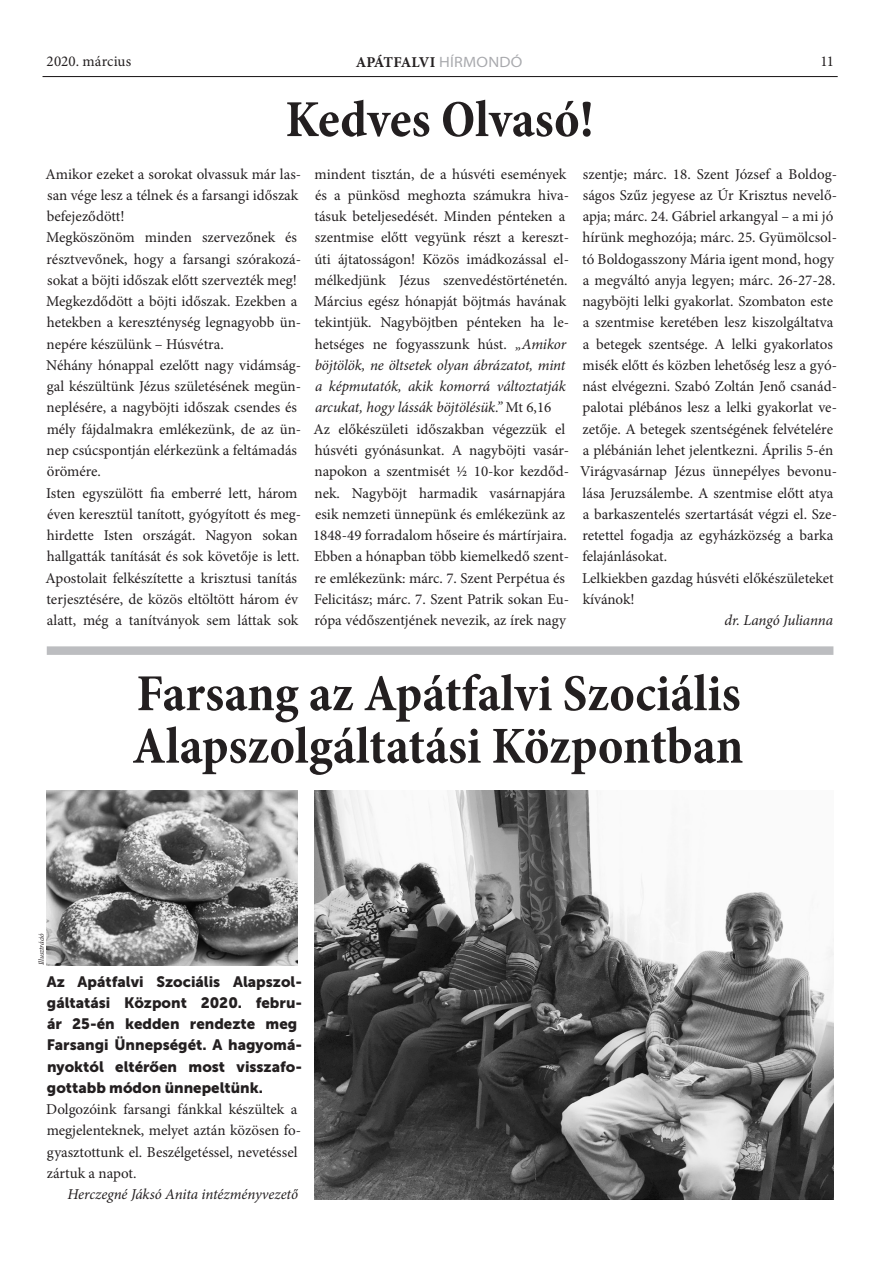
<style>
.page{position:relative;width:893px;height:1263px;background:#fff}
.page>*{position:absolute;margin:0;border:0;box-sizing:border-box;transform-origin:0 0}
.cím___vonal{font:700 condensed 52.5px/52.5px "Minion Pro";color:#231f20}
.cím{font:700 condensed 52.5px "Minion Pro";color:#231f20}
.t1{font:15px/21.3px "Minion Pro";color:#231f20}
.bevezető{font:15px/21.3px "Museo Sans 900";color:#231f20}
.aláírás{font:italic 15px "Minion Pro";letter-spacing:-.01em;color:#231f20}
.t2{font:700 15px "Minion Pro";letter-spacing:-.025em;color:#231f20}
.t3{font:italic 7.5px "Minion Pro";letter-spacing:-.01em;color:#231f20}
.s1{font-family:"Myriad Pro";font-weight:400;font-stretch:semi-expanded;color:#a8a9ad}
.s2{font-style:italic}
</style>
<div class="page">
<hr style="left:43px;top:76px;width:795px;height:1px;background:#231f20">
<div style="left:47px;top:646px;width:786px;height:9px;background:#bcbdc0"></div>
<img style="left:315px;top:791px;width:518px;height:408px">
<img style="left:47px;top:791px;width:251px;height:174px">
<p class="t1" style="left:47px;top:51px;width:86px">2020. március</p>
<p class="t2" style="left:356px;top:51px;width:168px">APÁTFALVI <span class="s1">HÍRMONDÓ</span></p>
<p class="t1" style="left:820px;top:51px;width:15px">11</p>
<p class="cím" style="left:285px;top:83px;width:310px">Kedves Olvasó!</p>
<p class="t1" style="left:46px;top:163px;width:257px">Amikor ezeket a sorokat olvassuk már las&shy;san vége lesz a télnek és a farsangi időszak befejeződött!</p>
<p class="t1" style="left:46px;top:227px;width:256px">Megköszönöm minden szervezőnek és résztvevőnek, hogy a farsangi szórakozá&shy;sokat a böjti időszak előtt szervezték meg!</p>
<p class="t1" style="left:46px;top:291px;width:256px">Megkezdődött a böjti időszak. Ezekben a hetekben a kereszténység legnagyobb ün&shy;nepére készülünk – Húsvétra.</p>
<p class="t1" style="left:46px;top:355px;width:256px">Néhány hónappal ezelőtt nagy vidámság&shy;gal készültünk Jézus születésének megün&shy;neplésére, a nagyböjti időszak csendes és mély fájdalmakra emlékezünk, de az ün&shy;nep csúcspontján elérkezünk a feltámadás örömére.</p>
<p class="t1" style="left:46px;top:482px;width:257px">Isten egyszülött fia emberré lett, három éven keresztül tanított, gyógyított és meg&shy;hirdette Isten országát. Nagyon sokan hallgatták tanítását és sok követője is lett.<br>Apostolait felkészítette a krisztusi tanítás terjesztésére, de közös eltöltött három év alatt, még a tanítványok sem láttak sok</p>
<p class="t1" style="left:314px;top:163px;width:256px">mindent tisztán, de a húsvéti események és a pünkösd meghozta számukra hiva&shy;tásuk beteljesedését. Minden pénteken a szentmise előtt vegyünk részt a kereszt&shy;úti ájtatosságon! Közös imádkozással el&shy;mélkedjünk Jézus szenvedéstörténetén.<br>Március egész hónapját böjtmás havának tekintjük. Nagyböjtben pénteken ha le&shy;hetséges ne fogyasszunk húst. <span class="s2">„Amikor böjtölök, ne öltsetek olyan ábrázatot, mint a képmutatók, akik komorrá változtatják arcukat, hogy lássák böjtölésük.”</span> Mt 6,16</p>
<p class="t1" style="left:313px;top:418px;width:258px">Az előkészületi időszakban végezzük el húsvéti gyónásunkat. A nagyböjti vasár&shy;napokon a szentmisét ½ 10-kor kezdőd&shy;nek. Nagyböjt harmadik vasárnapjára esik nemzeti ünnepünk és emlékezünk az 1848-49 forradalom hőseire és mártírjaira.</p>
<p class="t1" style="left:314px;top:546px;width:257px">Ebben a hónapban több kiemelkedő szent&shy;re emlékezünk: márc. 7. Szent Perpétua és Felicitász; márc. 7. Szent Patrik sokan Eu&shy;rópa védőszentjének nevezik, az írek nagy</p>
<p class="t1" style="left:580px;top:163px;width:258px">szentje; márc. 18. Szent József a Boldog&shy;ságos Szűz jegyese az Úr Krisztus nevelő&shy;apja; márc. 24. Gábriel arkangyal – a mi jó hírünk meghozója; márc. 25. Gyümölcsol&shy;tó Boldogasszony Mária igent mond, hogy a megváltó anyja legyen; márc. 26-27-28. nagyböjti lelki gyakorlat. Szombaton este a szentmise keretében lesz kiszolgáltatva a betegek szentsége. A lelki gyakorlatos misék előtt és közben lehetőség lesz a gyó&shy;nást elvégezni. Szabó Zoltán Jenő csanád&shy;palotai plébános lesz a lelki gyakorlat ve&shy;zetője. A betegek szentségének felvételére a plébánián lehet jelentkezni. Április 5-én Virágvasárnap Jézus ünnepélyes bevonu&shy;lása Jeruzsálembe. A szentmise előtt atya a barkaszentelés szertartását végzi el. Sze&shy;retettel fogadja az egyházközség a barka felajánlásokat.</p>
<p class="t1" style="left:582px;top:567px;width:253px">Lelkiekben gazdag húsvéti előkészületeket kívánok!</p>
<p class="aláírás" style="left:725px;top:610px;width:110px">dr. Langó Julianna</p>
<p class="t3" style="left:36px;top:965px;width:34px;rotate:-90deg">Illusztráció</p>
<p class="cím___vonal" style="left:132px;top:667px;width:612px">Farsang az Apátfalvi Szociális<br>Alapszolgáltatási Központban</p>
<p class="bevezető" style="left:47px;top:970px;width:257px">Az Apátfalvi Szociális Alapszol&shy;gáltatási Központ 2020. febru&shy;ár 25-én kedden rendezte meg<br>Farsangi Ünnepségét. A hagyomá&shy;nyoktól eltérően most visszafo&shy;gottabb módon ünnepeltünk.</p>
<p class="t1" style="left:46px;top:1099px;width:256px">Dolgozóink farsangi fánkkal készültek a megjelenteknek, melyet aztán közösen fo&shy;gyasztottunk el. Beszélgetéssel, nevetéssel zártuk a napot.</p>
<p class="aláírás" style="left:68px;top:1184px;width:232px">Herczegné Jáksó Anita intézményvezető</p>
</div>
